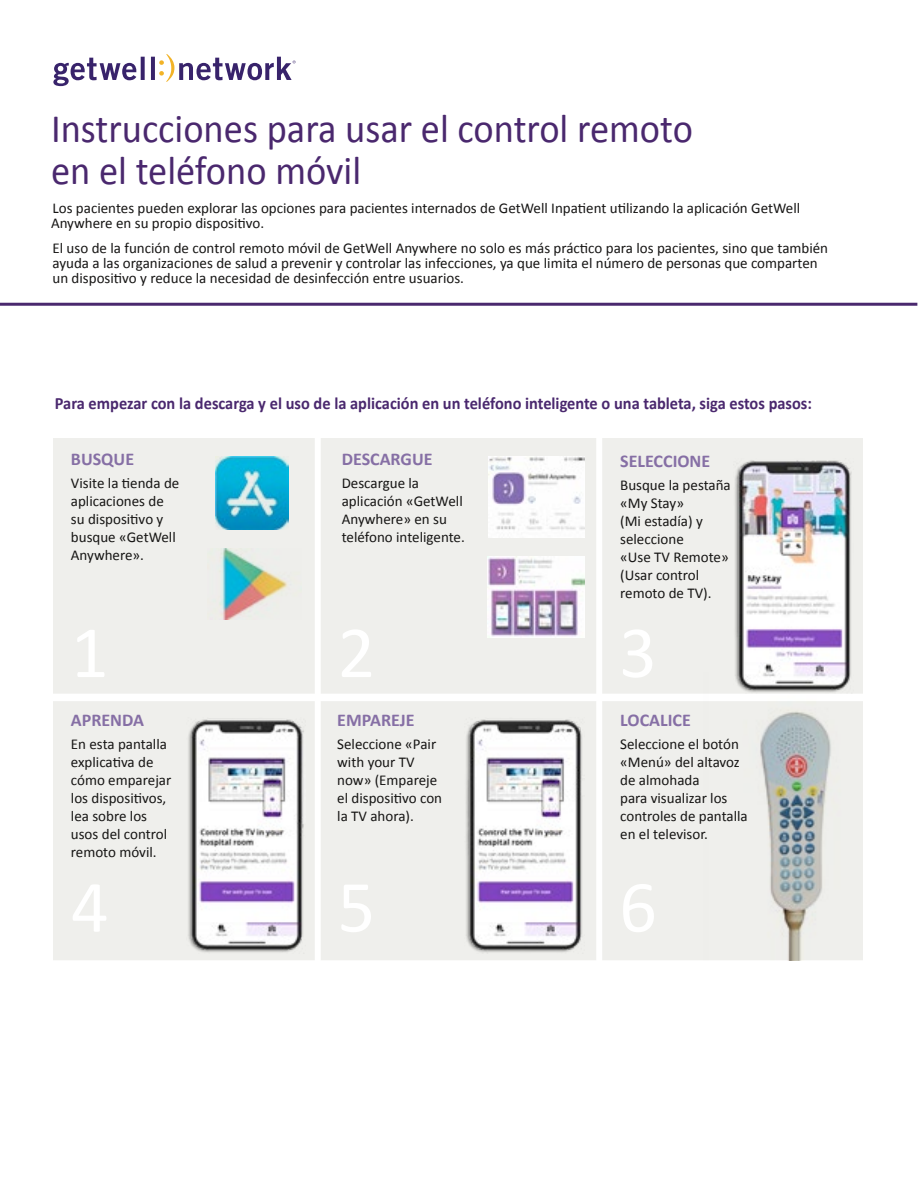
<style>
.page{position:relative;width:918px;height:1188px;background:#fff}
.page>*{position:absolute;margin:0;border:0;box-sizing:border-box;transform-origin:0 0}
.t1{font:40.5px/42px "Calibri";color:#4a286e;scale:.95 1}
.t2{font:700 18px "Calibri";color:#866fa5}
.t3{font:700 17.25px "Calibri";color:#4a286e;scale:.95 1}
.t4{font:15px/18px "Calibri";color:#161514}
</style>
<div class="page">
<div style="left:53px;top:439px;width:810px;height:525px;background:#efefec"></div>
<div style="left:315px;top:418px;width:6px;height:770px;background:#fff"></div>
<div style="left:596px;top:415px;width:6px;height:773px;background:#fff"></div>
<div style="left:18px;top:694px;width:899px;height:7px;background:#fff"></div>
<div style="left:18px;top:960px;width:899px;height:8px;background:#fff"></div>
<img style="left:188px;top:719px;width:116px;height:234px">
<img style="left:735px;top:460px;width:117px;height:213px">
<img style="left:466px;top:719px;width:116px;height:234px">
<img style="left:215px;top:456px;width:74px;height:74px">
<img style="left:219px;top:548px;width:69px;height:71px">
<img style="left:489px;top:457px;width:96px;height:81px">
<img style="left:488px;top:557px;width:96px;height:80px">
<img style="left:735px;top:673px;width:116px;height:287px">
<hr style="left:0;top:303px;width:917px;height:3px;background:#4a286e">
<svg style="left:53px;top:58px;width:83px;height:28px"></svg>
<svg style="left:141px;top:57px;width:4px;height:23px"></svg>
<hr style="left:151px;top:57px;width:4px;height:23px;background:#38236b">
<svg style="left:159px;top:54px;width:137px;height:28px"></svg>
<h1 class="t1" style="left:51px;top:108px;width:677px">Instrucciones para usar el control remoto en el teléfono móvil</h1>
<p class="t4" style="left:51px;top:200px;width:751px;line-height:15px">Los pacientes pueden explorar las opciones para pacientes internados de GetWell Inpatient utilizando la aplicación GetWell<br>Anywhere en su propio dispositivo.</p>
<p class="t4" style="left:52px;top:241px;width:777px;line-height:15px">El uso de la función de control remoto móvil de GetWell Anywhere no solo es más práctico para los pacientes, sino que también ayuda a las organizaciones de salud a prevenir y controlar las infecciones, ya que limita el número de personas que comparten un dispositivo y reduce la necesidad de desinfección entre usuarios.</p>
<p class="t3" style="left:55px;top:391px;width:798px">Para empezar con la descarga y el uso de la aplicación en un teléfono inteligente o una tableta, siga estos pasos:</p>
<p class="t2" style="left:71px;top:447px;width:65px">BUSQUE</p>
<p class="t4" style="left:71px;top:474px;width:110px">Visite la tienda de aplicaciones de su dispositivo y busque «GetWell<br>Anywhere».</p>
<p class="t2" style="left:71px;top:708px;width:75px">APRENDA</p>
<p class="t4" style="left:71px;top:735px;width:102px">En esta pantalla explicativa de cómo emparejar los dispositivos, lea sobre los usos del control remoto móvil.</p>
<p class="t2" style="left:342px;top:447px;width:92px">DESCARGUE</p>
<p class="t4" style="left:342px;top:474px;width:125px">Descargue la aplicación «GetWell<br>Anywhere» en su teléfono inteligente.</p>
<p class="t2" style="left:337px;top:708px;width:79px">EMPAREJE</p>
<p class="t4" style="left:337px;top:735px;width:106px">Seleccione «Pair with your TV now» (Empareje el dispositivo con la TV ahora).</p>
<p class="t2" style="left:620px;top:448px;width:92px">SELECCIONE</p>
<p class="t4" style="left:620px;top:476px;width:112px">Busque la pestaña «My Stay»<br>(Mi estadía) y seleccione<br>«Use TV Remote» (Usar control remoto de TV).</p>
<p class="t2" style="left:620px;top:708px;width:72px">LOCALICE</p>
<p class="t4" style="left:620px;top:735px;width:129px">Seleccione el botón «Menú» del altavoz de almohada<br>para visualizar los controles de pantalla en el televisor.</p>
</div>
